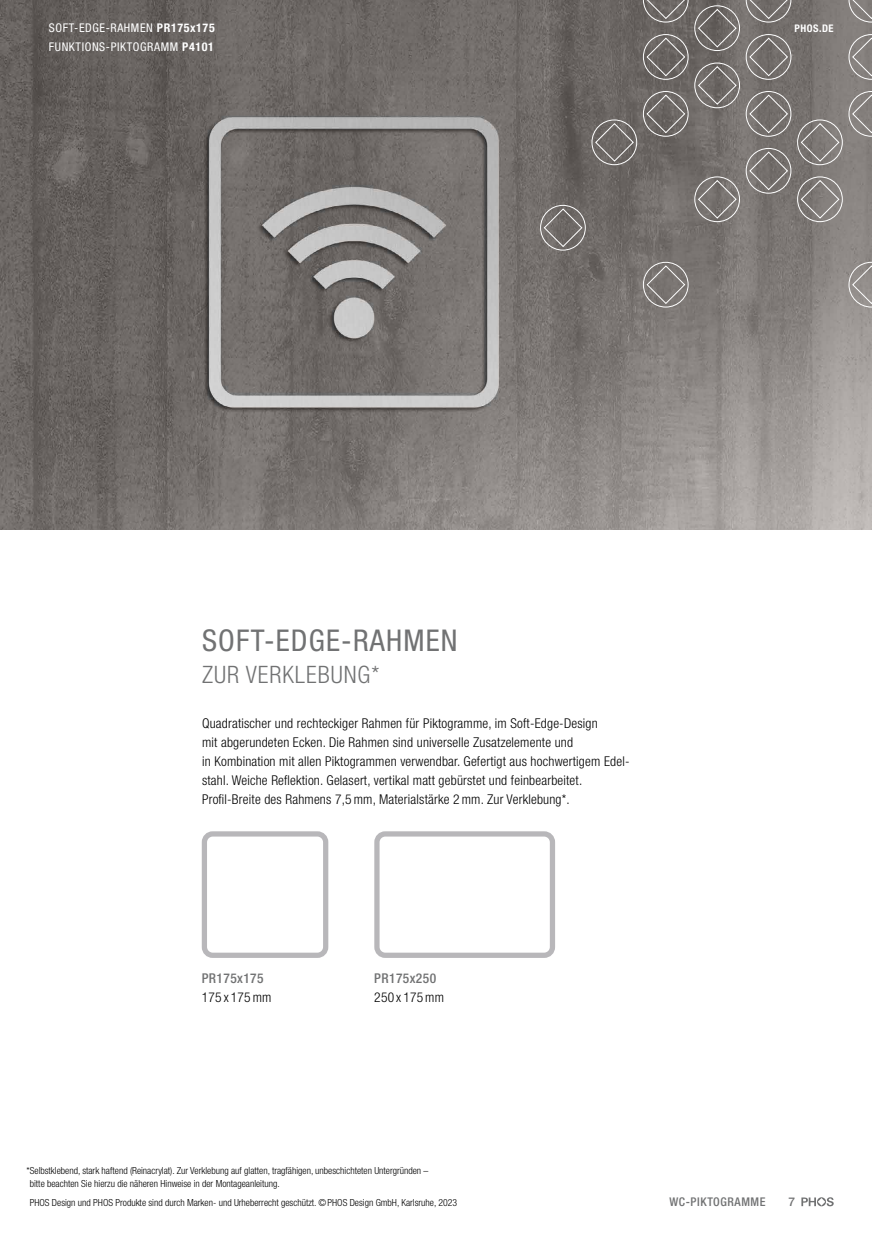
<style>
.page{position:relative;width:872px;height:1234px;background:#fff}
.page>*{position:absolute;margin:0;border:0;box-sizing:border-box;transform-origin:0 0}
.t1{font:condensed 30px "Helvetica Neue LT Std";letter-spacing:.04em;color:#717273}
.t2{font:300 condensed 24px "Helvetica Neue LT Std";letter-spacing:.04em;color:#717273}
.t3{font:300 condensed 13.5px/19.2px "Helvetica Neue LT Std";letter-spacing:.015em;color:#000}
.t4{font:500 condensed 13.5px "Helvetica Neue LT Std";letter-spacing:.03em;color:#717273}
.t5{font:condensed 12px/19.2px "Helvetica Neue LT Std";letter-spacing:.05em;color:#fff}
.t6{font:500 condensed 12px "Helvetica Neue LT Std";letter-spacing:.05em;color:#717273}
.t7{font:500 12px "Helvetica Neue LT Std";color:#717273}
.t8{font:700 condensed 10.5px "Helvetica Neue LT Std";letter-spacing:.05em;color:#fff}
.t9{font:300 condensed 9.75px/12.8px "Helvetica Neue LT Std";color:#000}
.s1{font-weight:700}
</style>
<div class="page">
<img style="left:0;top:0;width:872px;height:529px">
<svg style="left:642px;top:261px;width:47px;height:47px;background:#888381"></svg>
<svg style="left:848px;top:34px;width:24px;height:46px"></svg>
<svg style="left:848px;top:261px;width:24px;height:47px"></svg>
<svg style="left:797px;top:91px;width:75px;height:74px;background:#888481"></svg>
<svg style="left:797px;top:176px;width:46px;height:46px;background:#8d8986"></svg>
<svg style="left:848px;top:0;width:24px;height:23px"></svg>
<svg style="left:540px;top:0;width:251px;height:251px;background:#75716e"></svg>
<div style="left:374px;top:831px;width:181px;height:126px;border:5px solid #b8b7ba;border-radius:8px"></div>
<div style="left:202px;top:831px;width:126px;height:126px;border:5px solid #b8b7ba;border-radius:8px"></div>
<svg style="left:801px;top:1197px;width:32px;height:8px"></svg>
<p class="t5" style="left:49px;top:18px;width:167px">SOFT-EDGE-RAHMEN <span class="s1">PR175x175<br></span>FUNKTIONS-PIKTOGRAMM <span class="s1">P4101</span></p>
<p class="t8" style="left:794px;top:22px;width:41px">PHOS.DE</p>
<h1 class="t1" style="left:202px;top:623px;width:257px">SOFT-EDGE-RAHMEN</h1>
<h2 class="t2" style="left:202px;top:660px;width:179px">ZUR VERKLEBUNG*</h2>
<p class="t3" style="left:202px;top:713px;width:429px">Quadratischer und rechteckiger Rahmen für Piktogramme, im Soft-Edge-Design<br>mit abgerundeten Ecken. Die Rahmen sind universelle Zusatzelemente und<br>in Kombination mit allen Piktogrammen verwendbar. Gefertigt aus hochwertigem Edel&shy;stahl. Weiche Reflektion. Gelasert, vertikal matt gebürstet und feinbearbeitet.<br>Profil-Breite des Rahmens 7,5mm, Materialstärke 2mm. Zur Verklebung*.</p>
<p class="t4" style="left:202px;top:969px;width:63px">PR175x175</p>
<p class="t3" style="left:202px;top:987px;width:71px">175 x 175mm</p>
<p class="t4" style="left:374px;top:969px;width:63px">PR175x250</p>
<p class="t3" style="left:374px;top:987px;width:71px">250 x 175mm</p>
<p class="t9" style="left:30px;top:1164px;width:400px;text-indent:-3px">*Selbstklebend, stark haftend (Reinacrylat). Zur Verklebung auf glatten, tragfähigen, unbeschichteten Untergründen – bitte beachten Sie hierzu die näheren Hinweise in der Montageanleitung.</p>
<p class="t9" style="left:30px;top:1196px;width:429px">PHOS Design und PHOS Produkte sind durch Marken- und Urheberrecht geschützt. ©PHOS Design GmbH, Karlsruhe, 2023</p>
<p class="t6" style="left:669px;top:1194px;width:98px">WC-PIKTOGRAMME</p>
<p class="t7" style="left:788px;top:1194px;width:8px">7</p>
</div>
